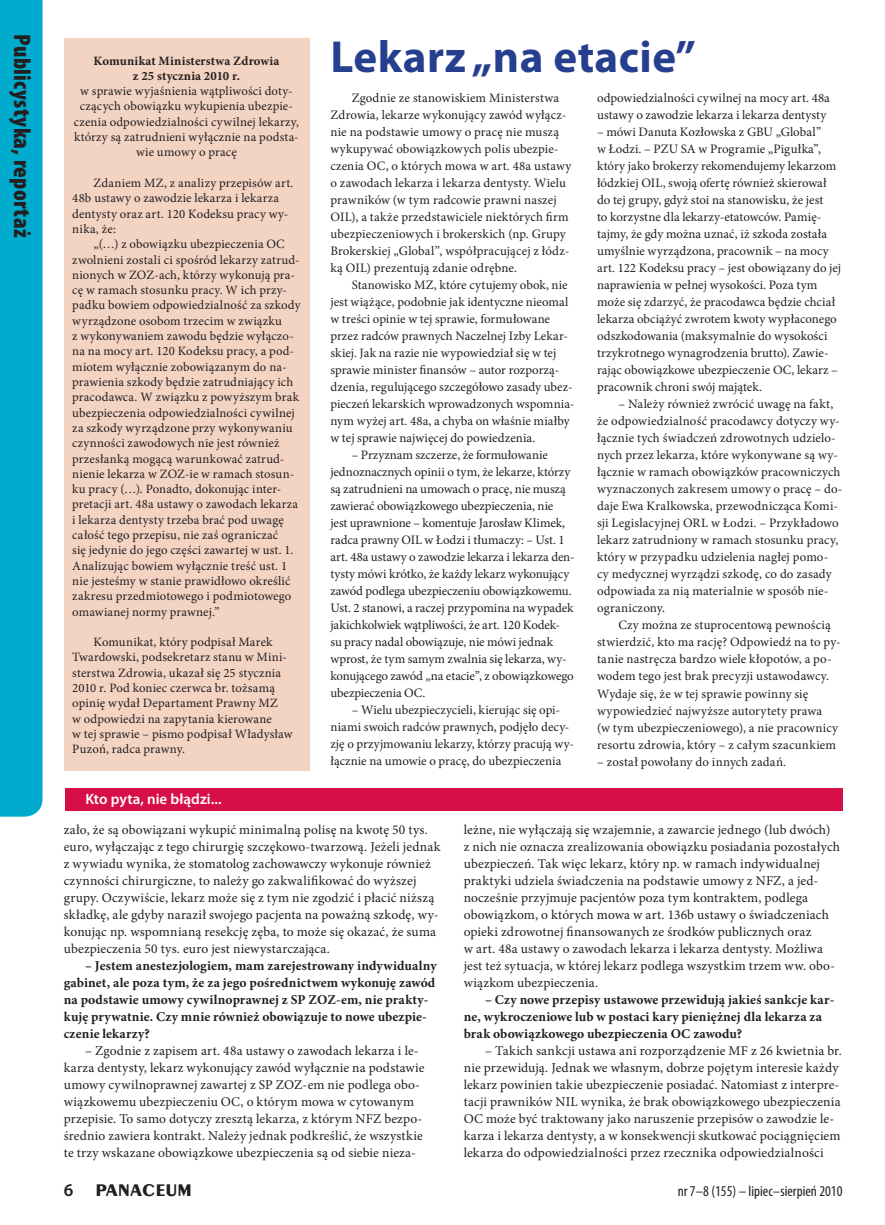
<style>
.page{position:relative;width:885px;height:1225px;background:#fff}
.page>*{position:absolute;margin:0;border:0;box-sizing:border-box;transform-origin:0 0}
.P_Tytuł_średni_30{font:700 45px "Myriad Pro";letter-spacing:.01em;color:#253f8e}
.t1{font:900 condensed 24px "Myriad Pro";letter-spacing:.015em;color:#231f20}
.t2{font:700 18px "Penguin";color:#231f20}
.t3{font:condensed 15px "Myriad Pro";color:#231f20}
.P_Tekst_prosty{font:600 15px "Myriad Pro";color:#fff}
.P_Tekst{font:13.5px/17px "Minion Pro";letter-spacing:.01em;color:#231f20}
.P_Tekst-2{font:700 13.5px/17px "Minion Pro";letter-spacing:.01em;color:#231f20}
.P_Tekst-3{font:12.9px/17px "Minion Pro";letter-spacing:.005em;color:#231f20}
.P_Tekst-4{font:12.75px/15.3px "Minion Pro";letter-spacing:.015em;color:#231f20}
.P_Tekst-5{font:700 12.75px/15.3px "Minion Pro";letter-spacing:.01em;color:#231f20;text-align:center}
.s1{font-family:"Myriad Pro";font-weight:600}
</style>
<div class="page">
<div style="left:0;top:0;width:43px;height:816px;background:#00abcd"></div>
<div style="left:65px;top:788px;width:777px;height:22px;background:#d60f48"></div>
<div style="left:64px;top:38px;width:245px;height:733px;background:#f3d3c2"></div>
<p class="t1" style="left:38px;top:34px;width:205px;rotate:90deg">Publicystyka, reportaż</p>
<p class="P_Tekst-5" style="left:93px;top:53px;width:187px">Komunikat Ministerstwa Zdrowia z 25 stycznia 2010 r.</p>
<p class="P_Tekst-4" style="left:74px;top:83px;width:227px;text-align:center">w sprawie wyjaśnienia wątpliwości doty&shy;czących obowiązku wykupienia ubezpie&shy;czenia odpowiedzialności cywilnej lekarzy, którzy są zatrudnieni wyłącznie na podsta&shy;wie umowy o pracę</p>
<p class="P_Tekst-4" style="left:72px;top:175px;width:222px;text-indent:21px">Zdaniem MZ, z analizy przepisów art.<br>48b ustawy o zawodzie lekarza i lekarza dentysty oraz art. 120 Kodeksu pracy wy&shy;nika, że:</p>
<p class="P_Tekst-4" style="left:72px;top:236px;width:230px;text-indent:21px">„(…) z obowiązku ubezpieczenia OC zwolnieni zostali ci spośród lekarzy zatrud&shy;nionych w ZOZ-ach, którzy wykonują pra&shy;cę w ramach stosunku pracy. W ich przy&shy;padku bowiem odpowiedzialność za szkody wyrządzone osobom trzecim w związku<br>z wykonywaniem zawodu będzie wyłączo&shy;na na mocy art. 120 Kodeksu pracy, a pod&shy;miotem wyłącznie zobowiązanym do na&shy;prawienia szkody będzie zatrudniający ich pracodawca. W związku z powyższym brak ubezpieczenia odpowiedzialności cywilnej za szkody wyrządzone przy wykonywaniu czynności zawodowych nie jest również przesłanką mogącą warunkować zatrud&shy;nienie lekarza w ZOZ-ie w ramach stosun&shy;ku pracy (…). Ponadto, dokonując inter&shy;pretacji art. 48a ustawy o zawodach lekarza i lekarza dentysty trzeba brać pod uwagę całość tego przepisu, nie zaś ograniczać<br>się jedynie do jego części zawartej w ust. 1.<br>Analizując bowiem wyłącznie treść ust. 1 nie jesteśmy w stanie prawidłowo określić zakresu przedmiotowego i podmiotowego omawianej normy prawnej.”</p>
<p class="P_Tekst-4" style="left:72px;top:634px;width:222px;text-indent:21px">Komunikat, który podpisał Marek Twardowski, podsekretarz stanu w Mini&shy;sterstwa Zdrowia, ukazał się 25 stycznia 2010 r. Pod koniec czerwca br. tożsamą opinię wydał Departament Prawny MZ<br>w odpowiedzi na zapytania kierowane<br>w tej sprawie – pismo podpisał Władysław Puzoń, radca prawny.</p>
<p class="P_Tekst_prosty" style="left:85px;top:789px;width:138px">Kto pyta, nie błądzi...</p>
<p class="P_Tytuł_średni_30" style="left:330px;top:28px;width:367px">Lekarz „na etacie”</p>
<p class="P_Tekst-3" style="left:330px;top:90px;width:242px;text-indent:21px">Zgodnie ze stanowiskiem Ministerstwa Zdrowia, lekarze wykonujący zawód wyłącz&shy;nie na podstawie umowy o pracę nie muszą wykupywać obowiązkowych polis ubezpie&shy;czenia OC, o których mowa w art. 48a ustawy o zawodach lekarza i lekarza dentysty. Wielu prawników (w tym radcowie prawni naszej OIL), a także przedstawiciele niektórych firm ubezpieczeniowych i brokerskich (np. Grupy Brokerskiej „Global”, współpracującej z łódz&shy;ką OIL) prezentują zdanie odrębne.</p>
<p class="P_Tekst-3" style="left:330px;top:277px;width:245px;text-indent:21px">Stanowisko MZ, które cytujemy obok, nie jest wiążące, podobnie jak identyczne nieomal w treści opinie w tej sprawie, formułowane przez radców prawnych Naczelnej Izby Lekar&shy;skiej. Jak na razie nie wypowiedział się w tej sprawie minister finansów – autor rozporzą&shy;dzenia, regulującego szczegółowo zasady ubez&shy;pieczeń lekarskich wprowadzonych wspomnia&shy;nym wyżej art. 48a, a chyba on właśnie miałby w tej sprawie najwięcej do powiedzenia.</p>
<p class="P_Tekst-3" style="left:330px;top:447px;width:246px;text-indent:21px">– Przyznam szczerze, że formułowanie jednoznacznych opinii o tym, że lekarze, którzy są zatrudnieni na umowach o pracę, nie muszą zawierać obowiązkowego ubezpieczenia, nie<br>jest uprawnione – komentuje Jarosław Klimek, radca prawny OIL w Łodzi i tłumaczy: – Ust. 1 art. 48a ustawy o zawodzie lekarza i lekarza den&shy;tysty mówi krótko, że każdy lekarz wykonujący zawód podlega ubezpieczeniu obowiązkowemu.<br>Ust. 2 stanowi, a raczej przypomina na wypadek jakichkolwiek wątpliwości, że art. 120 Kodek&shy;su pracy nadal obowiązuje, nie mówi jednak wprost, że tym samym zwalnia się lekarza, wy&shy;konującego zawód „na etacie”, z obowiązkowego ubezpieczenia OC.</p>
<p class="P_Tekst-3" style="left:330px;top:702px;width:245px;text-indent:21px">– Wielu ubezpieczycieli, kierując się opi&shy;niami swoich radców prawnych, podjęło decy&shy;zję o przyjmowaniu lekarzy, którzy pracują wy&shy;łącznie na umowie o pracę, do ubezpieczenia</p>
<p class="P_Tekst-3" style="left:597px;top:89px;width:234px">odpowiedzialności cywilnej na mocy art. 48a ustawy o zawodzie lekarza i lekarza dentysty</p>
<p class="P_Tekst-3" style="left:597px;top:123px;width:246px">– mówi Danuta Kozłowska z GBU „Global”<br>w Łodzi. – PZU SA w Programie „Pigułka”, który jako brokerzy rekomendujemy lekarzom łódzkiej OIL, swoją ofertę również skierował do tej grupy, gdyż stoi na stanowisku, że jest<br>to korzystne dla lekarzy-etatowców. Pamię&shy;tajmy, że gdy można uznać, iż szkoda została umyślnie wyrządzona, pracownik – na mocy art. 122 Kodeksu pracy – jest obowiązany do jej naprawienia w pełnej wysokości. Poza tym może się zdarzyć, że pracodawca będzie chciał lekarza obciążyć zwrotem kwoty wypłaconego odszkodowania (maksymalnie do wysokości trzykrotnego wynagrodzenia brutto). Zawie&shy;rając obowiązkowe ubezpieczenie OC, lekarz – pracownik chroni swój majątek.</p>
<p class="P_Tekst-3" style="left:597px;top:395px;width:247px;text-indent:21px">– Należy również zwrócić uwagę na fakt, że odpowiedzialność pracodawcy dotyczy wy&shy;łącznie tych świadczeń zdrowotnych udzielo&shy;nych przez lekarza, które wykonywane są wy&shy;łącznie w ramach obowiązków pracowniczych wyznaczonych zakresem umowy o pracę – do&shy;daje Ewa Kralkowska, przewodnicząca Komi&shy;sji Legislacyjnej ORL w Łodzi. – Przykładowo lekarz zatrudniony w ramach stosunku pracy, który w przypadku udzielenia nagłej pomo&shy;cy medycznej wyrządzi szkodę, co do zasady odpowiada za nią materialnie w sposób nie&shy;ograniczony.</p>
<p class="P_Tekst-3" style="left:597px;top:617px;width:245px;text-indent:21px">Czy można ze stuprocentową pewnością stwierdzić, kto ma rację? Odpowiedź na to py&shy;tanie nastręcza bardzo wiele kłopotów, a po&shy;wodem tego jest brak precyzji ustawodawcy.<br>Wydaje się, że w tej sprawie powinny się wypowiedzieć najwyższe autorytety prawa<br>(w tym ubezpieczeniowego), a nie pracownicy resortu zdrowia, który – z całym szacunkiem</p>
<p class="P_Tekst-3" style="left:597px;top:753px;width:191px">– został powołany do innych zadań.</p>
<p class="P_Tekst" style="left:64px;top:821px;width:378px">zało, że są obowiązani wykupić minimalną polisę na kwotę 50 tys. euro, wyłączając z tego chirurgię szczękowo-twarzową. Jeżeli jednak z wywiadu wynika, że stomatolog zachowawczy wykonuje również czynności chirurgiczne, to należy go zakwalifikować do wyższej grupy. Oczywiście, lekarz może się z tym nie zgodzić i płacić niższą składkę, ale gdyby naraził swojego pacjenta na poważną szkodę, wy&shy;konując np. wspomnianą resekcję zęba, to może się okazać, że suma ubezpieczenia 50 tys. euro jest niewystarczająca.</p>
<p class="P_Tekst-2" style="left:64px;top:957px;width:374px;text-indent:21px">– Jestem anestezjologiem, mam zarejestrowany indywidualny gabinet, ale poza tym, że za jego pośrednictwem wykonuję zawód na podstawie umowy cywilnoprawnej z SP ZOZ-em, nie prakty&shy;kuję prywatnie. Czy mnie również obowiązuje to nowe ubezpie&shy;czenie lekarzy?</p>
<p class="P_Tekst" style="left:64px;top:1042px;width:362px;text-indent:21px">– Zgodnie z zapisem art. 48a ustawy o zawodach lekarza i le&shy;karza dentysty, lekarz wykonujący zawód wyłącznie na podstawie umowy cywilnoprawnej zawartej z SP ZOZ-em nie podlega obo&shy;wiązkowemu ubezpieczeniu OC, o którym mowa w cytowanym przepisie. To samo dotyczy zresztą lekarza, z którym NFZ bezpo&shy;średnio zawiera kontrakt. Należy jednak podkreślić, że wszystkie te trzy wskazane obowiązkowe ubezpieczenia są od siebie nieza-</p>
<p class="P_Tekst" style="left:463px;top:821px;width:378px">leżne, nie wyłączają się wzajemnie, a zawarcie jednego (lub dwóch)<br>z nich nie oznacza zrealizowania obowiązku posiadania pozostałych ubezpieczeń. Tak więc lekarz, który np. w ramach indywidualnej praktyki udziela świadczenia na podstawie umowy z NFZ, a jed&shy;nocześnie przyjmuje pacjentów poza tym kontraktem, podlega obowiązkom, o których mowa w art. 136b ustawy o świadczeniach opieki zdrowotnej finansowanych ze środków publicznych oraz<br>w art. 48a ustawy o zawodach lekarza i lekarza dentysty. Możliwa jest też sytuacja, w której lekarz podlega wszystkim trzem ww. obo&shy;wiązkom ubezpieczenia.</p>
<p class="P_Tekst-2" style="left:463px;top:991px;width:372px;text-indent:21px">– Czy nowe przepisy ustawowe przewidują jakieś sankcje kar&shy;ne, wykroczeniowe lub w postaci kary pieniężnej dla lekarza za brak obowiązkowego ubezpieczenia OC zawodu?</p>
<p class="P_Tekst" style="left:463px;top:1042px;width:379px;text-indent:21px">– Takich sankcji ustawa ani rozporządzenie MF z 26 kwietnia br. nie przewidują. Jednak we własnym, dobrze pojętym interesie każdy lekarz powinien takie ubezpieczenie posiadać. Natomiast z interpre&shy;tacji prawników NIL wynika, że brak obowiązkowego ubezpieczenia OC może być traktowany jako naruszenie przepisów o zawodzie le&shy;karza i lekarza dentysty, a w konsekwencji skutkować pociągnięciem lekarza do odpowiedzialności przez rzecznika odpowiedzialności</p>
<h3 class="t2" style="left:64px;top:1179px;width:130px"><span class="s1">6</span> PANACEUM</h3>
<p class="t3" style="left:677px;top:1181px;width:166px">nr 7–8 (155) – lipiec–sierpień 2010</p>
</div>
